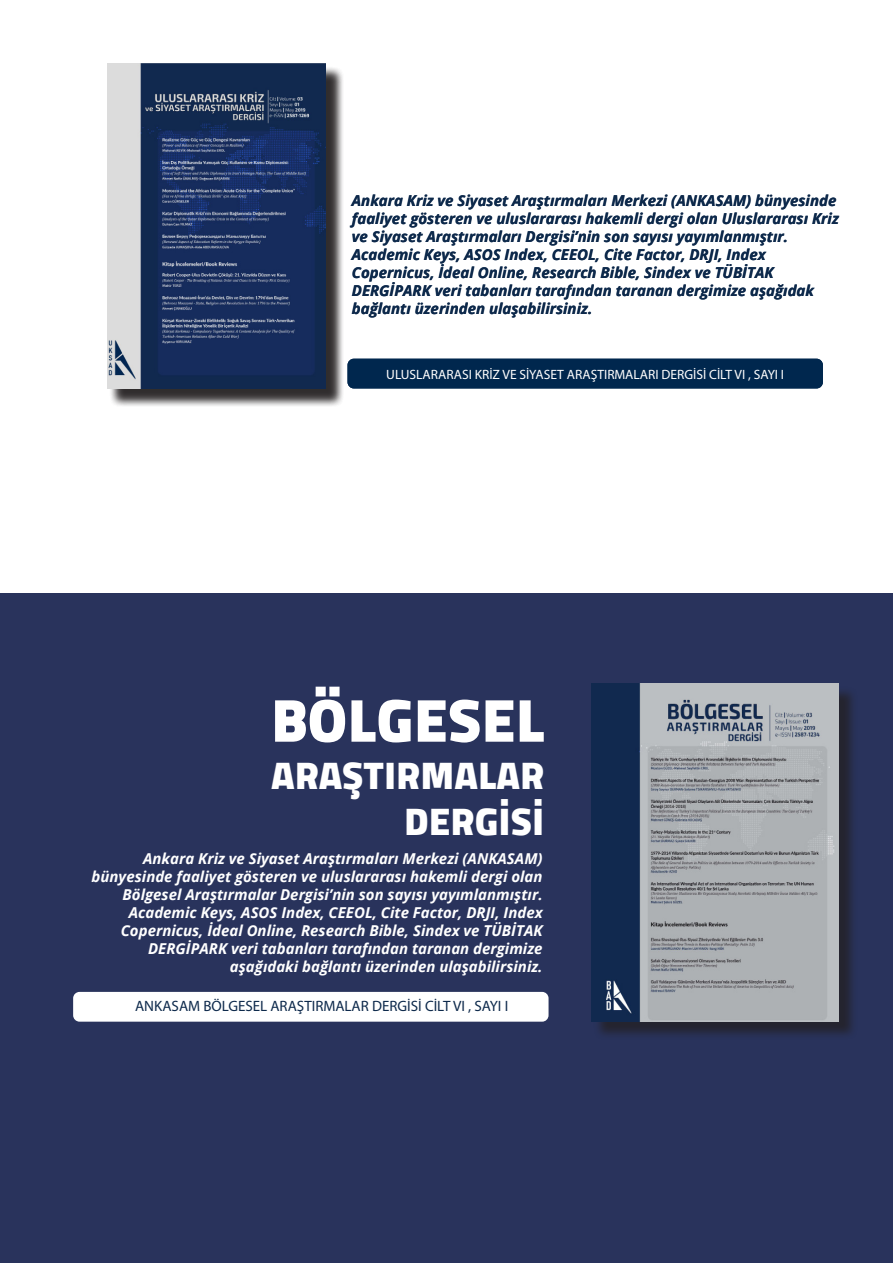
<style>
.page{position:relative;width:893px;height:1263px;background:#fff}
.page>*{position:absolute;margin:0;border:0;box-sizing:border-box;transform-origin:0 0}
.t1{font:900 61.5px "Cairo";color:#fff}
.t2{font:900 39px/46.8px "Cairo";color:#fff;text-align:right}
.t3{font:italic 700 15px/18px "Open Sans";color:#0d294b}
.t4{font:italic 700 15px/18px "Open Sans";color:#fff;text-align:right}
.t5{font:15px "Myriad Pro";color:#0d294b}
.t6{font:13.5px "Myriad Pro";color:#fff}
</style>
<div class="page">
<div style="left:0;top:593px;width:893px;height:670px;background:#29335c"></div>
<div style="left:593px;top:686px;width:264px;height:355px;background:#231f20;opacity:.75"></div>
<div style="left:110px;top:66px;width:234px;height:341px;background:#231f20;opacity:.75"></div>
<div style="left:73px;top:992px;width:476px;height:30px;background:#fff;border-radius:6px"></div>
<div style="left:347px;top:359px;width:476px;height:29px;background:#00274e;border-radius:6px"></div>
<p class="t3" style="left:352px;top:191px;width:488px">Ankara Kriz ve Siyaset Araştırmaları Merkezi (ANKASAM) bünyesinde faaliyet gösteren ve uluslararası hakemli dergi olan Uluslararası Kriz ve Siyaset Araştırmaları Dergisi’nin son sayısı yayımlanmıştır.</p>
<p class="t3" style="left:352px;top:245px;width:464px">Academic Keys, ASOS Index, CEEOL, Cite Factor, DRJI, Index Copernicus, İdeal Online, Research Bible, Sindex ve TÜBİTAK DERGİPARK veri tabanları tarafından taranan dergimize aşağıdak bağlantı üzerinden ulaşabilirsiniz.</p>
<p class="t6" style="left:386px;top:366px;width:399px">ULUSLARARASI KRİZ VE SİYASET ARAŞTIRMALARI DERGİSİ CİLT VI , SAYI I</p>
<p class="t6" style="left:745px;top:366px;width:38px">, SAYI I</p>
<p class="t1" style="left:271px;top:684px;width:275px">BÖLGESEL</p>
<p class="t2" style="left:271px;top:752px;width:274px">ARAŞTIRMALAR<br>DERGİSİ</p>
<p class="t4" style="left:92px;top:849px;width:452px">Ankara Kriz ve Siyaset Araştırmaları Merkezi (ANKASAM) bünyesinde faaliyet gösteren ve uluslararası hakemli dergi olan<br>Bölgesel Araştırmalar Dergisi’nin son sayısı yayımlanmıştır.</p>
<p class="t4" style="left:121px;top:903px;width:423px">Academic Keys, ASOS Index, CEEOL, Cite Factor, DRJI, Index Copernicus, İdeal Online, Research Bible, Sindex ve TÜBİTAK DERGİPARK veri tabanları tarafından taranan dergimize aşağıdaki bağlantı üzerinden ulaşabilirsiniz.</p>
<p class="t5" style="left:135px;top:996px;width:375px">ANKASAM BÖLGESEL ARAŞTIRMALAR DERGİSİ CİLT VI , SAYI I</p>
<p class="t5" style="left:124px;top:998px;width:375px">ANKASAM BÖLGESEL ARAŞTIRMALAR DERGİS CİLT V , SAYI II</p>
</div>
